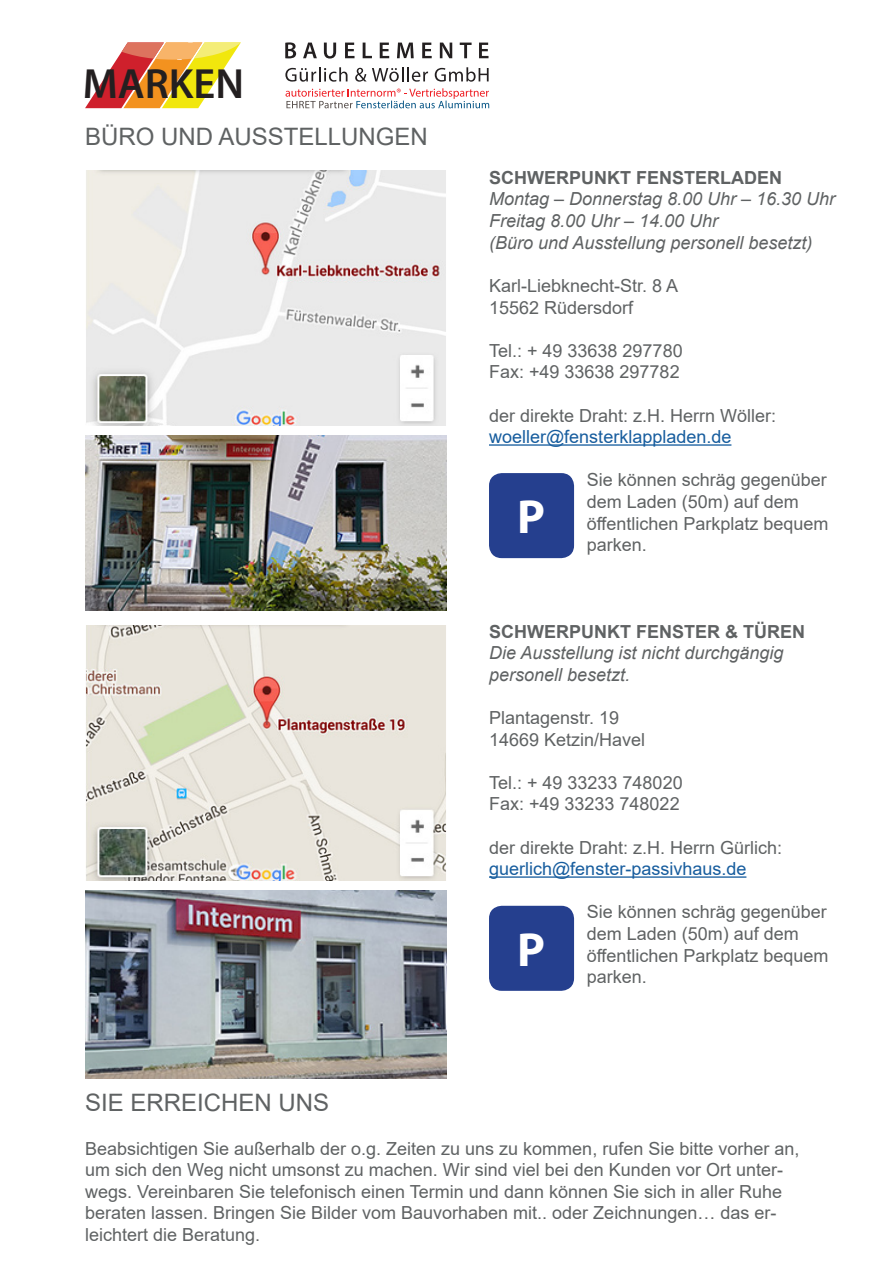
<style>
.page{position:relative;width:893px;height:1263px;background:#fff}
.page>*{position:absolute;margin:0;border:0;box-sizing:border-box;transform-origin:0 0}
.t1{font:700 48px "Myriad Pro";color:#fff}
.t2{font:600 42.45px "Myriad Pro";color:#231f20}
.t3{font:24px "Arial";color:#5f6263}
.t4{font:18px/21.6px "Arial";color:#5f6263}
.t5{font:italic 18px/21.6px "Arial";color:#5f6263}
.t6{font:18px "Arial";color:#175d9e}
.t7{font:700 18px "Arial";color:#5f6263}
</style>
<div class="page">
<hr style="left:489px;top:444px;width:242px;height:2px;background:#175d9e">
<hr style="left:489px;top:876px;width:257px;height:2px;background:#175d9e">
<img style="left:86px;top:170px;width:360px;height:255px">
<img style="left:85px;top:625px;width:361px;height:255px">
<img style="left:85px;top:436px;width:361px;height:174px">
<img style="left:85px;top:891px;width:361px;height:187px">
<svg style="left:85px;top:42px;width:156px;height:66px"></svg>
<svg style="left:285px;top:42px;width:11px;height:16px"></svg>
<svg style="left:303px;top:43px;width:14px;height:15px"></svg>
<svg style="left:324px;top:43px;width:12px;height:16px"></svg>
<svg style="left:345px;top:43px;width:9px;height:15px"></svg>
<svg style="left:363px;top:43px;width:9px;height:15px"></svg>
<svg style="left:380px;top:43px;width:9px;height:15px"></svg>
<svg style="left:397px;top:43px;width:17px;height:15px"></svg>
<svg style="left:422px;top:43px;width:10px;height:15px"></svg>
<svg style="left:440px;top:43px;width:12px;height:15px"></svg>
<svg style="left:460px;top:43px;width:12px;height:15px"></svg>
<svg style="left:479px;top:43px;width:9px;height:15px"></svg>
<svg style="left:285px;top:67px;width:62px;height:15px"></svg>
<svg style="left:355px;top:67px;width:73px;height:15px"></svg>
<svg style="left:435px;top:67px;width:54px;height:15px"></svg>
<svg style="left:285px;top:88px;width:204px;height:20px"></svg>
<div style="left:489px;top:473px;width:85px;height:85px;background:#253f8e;border-radius:13px"></div>
<div style="left:489px;top:906px;width:85px;height:85px;background:#253f8e;border-radius:13px"></div>
<h2 class="t2" style="left:83px;top:57px;width:163px">MARKEN</h2>
<h3 class="t3" style="left:85px;top:120px;width:344px">BÜRO UND AUSSTELLUNGEN</h3>
<p class="t7" style="left:489px;top:165px;width:294px">SCHWERPUNKT FENSTERLADEN</p>
<p class="t5" style="left:489px;top:189px;width:348px">Montag – Donnerstag 8.00 Uhr – 16.30 Uhr<br>Freitag 8.00 Uhr – 14.00 Uhr<br>(Büro und Ausstellung personell besetzt)</p>
<p class="t4" style="left:489px;top:275px;width:191px">Karl-Liebknecht-Str. 8 A<br>15562 Rüdersdorf</p>
<p class="t4" style="left:489px;top:339px;width:195px">Tel.: + 49 33638 297780<br>Fax: +49 33638 297782</p>
<p class="t4" style="left:489px;top:404px;width:289px">der direkte Draht: z.H. Herrn Wöller:</p>
<p class="t6" style="left:489px;top:424px;width:244px">woeller@fensterklappladen.de</p>
<p class="t4" style="left:587px;top:469px;width:243px">Sie können schräg gegenüber dem Laden (50m) auf dem öffentlichen Parkplatz bequem parken.</p>
<h1 class="t1" style="left:517px;top:485px;width:29px">P</h1>
<p class="t7" style="left:489px;top:618px;width:317px">SCHWERPUNKT FENSTER &amp; TÜREN</p>
<p class="t5" style="left:489px;top:642px;width:296px">Die Ausstellung ist nicht durchgängig personell besetzt.</p>
<p class="t4" style="left:489px;top:707px;width:158px">Plantagenstr. 19<br>14669 Ketzin/Havel</p>
<p class="t4" style="left:489px;top:771px;width:195px">Tel.: + 49 33233 748020<br>Fax: +49 33233 748022</p>
<p class="t4" style="left:489px;top:836px;width:295px">der direkte Draht: z.H. Herrn Gürlich:</p>
<p class="t6" style="left:489px;top:856px;width:259px">guerlich@fenster-passivhaus.de</p>
<p class="t4" style="left:587px;top:901px;width:243px">Sie können schräg gegenüber dem Laden (50m) auf dem öffentlichen Parkplatz bequem parken.</p>
<h1 class="t1" style="left:517px;top:918px;width:29px">P</h1>
<h3 class="t3" style="left:85px;top:1086px;width:246px">SIE ERREICHEN UNS</h3>
<p class="t4" style="left:85px;top:1137px;width:716px">Beabsichtigen Sie außerhalb der o.g. Zeiten zu uns zu kommen, rufen Sie bitte vorher an, um sich den Weg nicht umsonst zu machen. Wir sind viel bei den Kunden vor Ort unter&shy;wegs. Vereinbaren Sie telefonisch einen Termin und dann können Sie sich in aller Ruhe beraten lassen. Bringen Sie Bilder vom Bauvorhaben mit.. oder Zeichnungen… das er&shy;leichtert die Beratung.</p>
</div>
